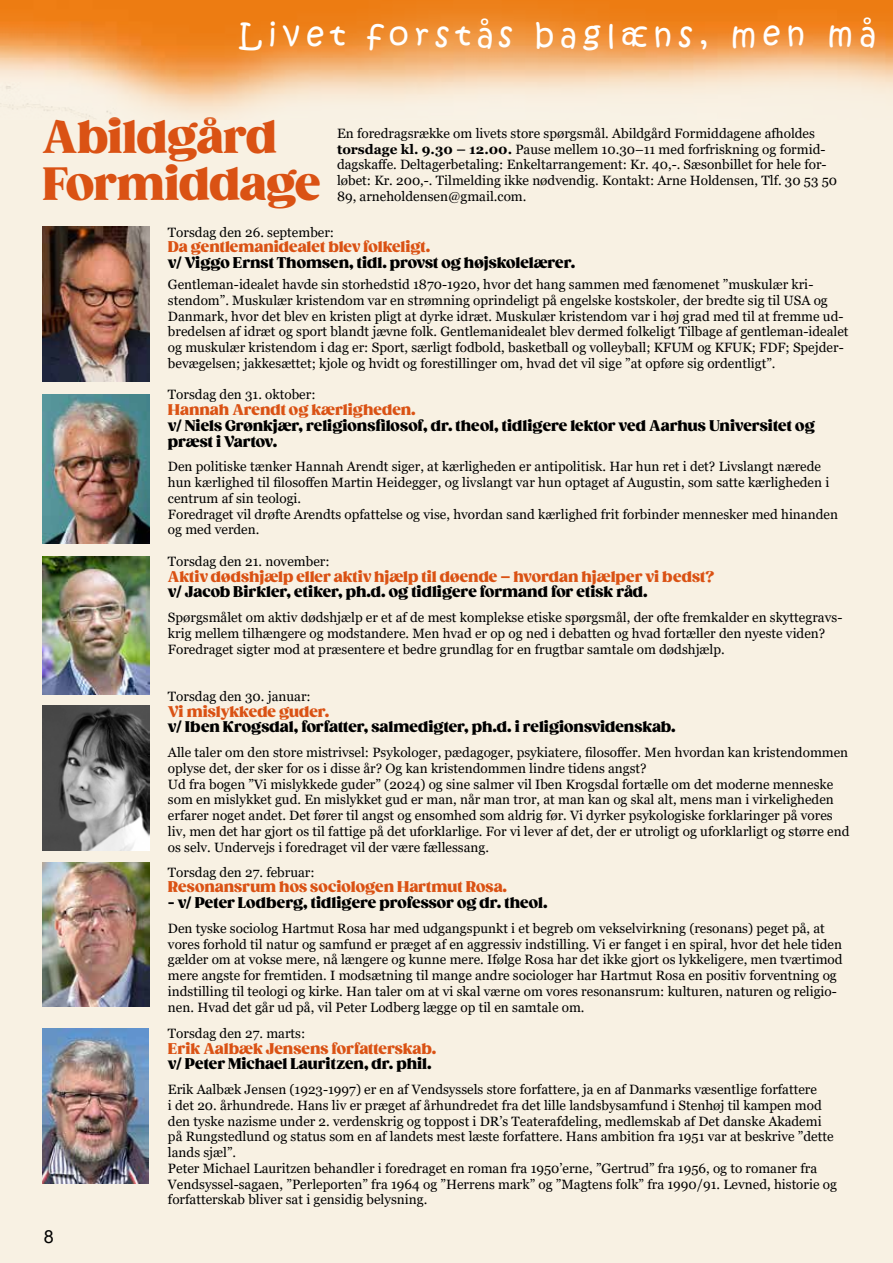
<style>
.page{position:relative;width:893px;height:1263px;background:#fff}
.page>*{position:absolute;margin:0;border:0;box-sizing:border-box;transform-origin:0 0}
.t1{font:800 45px/46.5px "Gazpacho";letter-spacing:-.01em;color:#da5214}
.t2{font:31.5px "Kristen ITC";letter-spacing:.2em;color:#fff}
.t3{font:18px "Arial";color:#000}
.t4{font:800 15px/15.8px "Gazpacho";color:#000}
.t5{font:800 15px "Gazpacho";color:#da5214}
.t6{font:13.5px/15.8px "Georgia";color:#000}
.s1{font-weight:700}
</style>
<div class="page">
<div style="left:0;top:119px;width:893px;height:1144px;background:#f8f1e3"></div>
<img style="left:43px;top:226px;width:106px;height:156px">
<img style="left:43px;top:394px;width:106px;height:149px">
<img style="left:43px;top:706px;width:106px;height:144px">
<img style="left:43px;top:556px;width:107px;height:138px">
<img style="left:43px;top:862px;width:106px;height:145px">
<img style="left:43px;top:1028px;width:106px;height:155px">
<img style="left:0;top:0;width:893px;height:119px">
<h2 class="t2" style="left:239px;top:14px;width:637px">Livet forstås baglæns, men må</h2>
<h1 class="t1" style="left:43px;top:115px;width:280px">Abildgård<br>Formiddage</h1>
<p class="t6" style="left:337px;top:126px;width:502px">En foredragsrække om livets store spørgsmål. Abildgård Formiddagene afholdes <span class="s1">torsdage kl. 9.30 – 12.00.</span> Pause mellem 10.30–11 med forfriskning og formid&shy;dagskaffe. Deltagerbetaling: Enkeltarrangement: Kr. 40,-. Sæsonbillet for hele for&shy;løbet: Kr. 200,-. Tilmelding ikke nødvendig. Kontakt: Arne Holdensen, Tlf. 30 53 50<br>89, arneholdensen@gmail.com.</p>
<h3 class="t3" style="left:44px;top:1224px;width:12px">8</h3>
<p class="t6" style="left:168px;top:224px;width:168px">Torsdag den 26. september:</p>
<p class="t5" style="left:168px;top:238px;width:264px">Da gentlemanidealet blev folkeligt.</p>
<p class="t4" style="left:168px;top:255px;width:409px">v/ Viggo Ernst Thomsen, tidl. provst og højskolelærer.</p>
<p class="t6" style="left:168px;top:277px;width:682px">Gentleman-idealet havde sin storhedstid 1870-1920, hvor det hang sammen med fænomenet ”muskulær kri&shy;stendom”. Muskulær kristendom var en strømning oprindeligt på engelske kostskoler, der bredte sig til USA og Danmark, hvor det blev en kristen pligt at dyrke idræt. Muskulær kristendom var i høj grad med til at fremme ud&shy;bredelsen af idræt og sport blandt jævne folk. Gentlemanidealet blev dermed folkeligt Tilbage af gentleman-idealet og muskulær kristendom i dag er: Sport, særligt fodbold, basketball og volleyball; KFUM og KFUK; FDF; Spejder&shy;bevægelsen; jakkesættet; kjole og hvidt og forestillinger om, hvad det vil sige ”at opføre sig ordentligt”.</p>
<p class="t6" style="left:168px;top:387px;width:149px">Torsdag den 31. oktober:</p>
<p class="t5" style="left:168px;top:401px;width:249px">Hannah Arendt og kærligheden.</p>
<p class="t4" style="left:168px;top:418px;width:648px">v/ Niels Grønkjær, religionsfilosof, dr. theol, tidligere lektor ved Aarhus Universitet og præst i Vartov.</p>
<p class="t6" style="left:168px;top:459px;width:671px">Den politiske tænker Hannah Arendt siger, at kærligheden er antipolitisk. Har hun ret i det? Livslangt nærede hun kærlighed til filosoffen Martin Heidegger, og livslangt var hun optaget af Augustin, som satte kærligheden i centrum af sin teologi.<br>Foredraget vil drøfte Arendts opfattelse og vise, hvordan sand kærlighed frit forbinder mennesker med hinanden og med verden.</p>
<p class="t6" style="left:168px;top:554px;width:163px">Torsdag den 21. november:</p>
<p class="t5" style="left:168px;top:567px;width:548px">Aktiv dødshjælp eller aktiv hjælp til døende – hvordan hjælper vi bedst?</p>
<p class="t4" style="left:168px;top:584px;width:481px">v/ Jacob Birkler, etiker, ph.d. og tidligere formand for etisk råd.</p>
<p class="t6" style="left:168px;top:610px;width:676px">Spørgsmålet om aktiv dødshjælp er et af de mest komplekse etiske spørgsmål, der ofte fremkalder en skyttegravs&shy;krig mellem tilhængere og modstandere. Men hvad er op og ned i debatten og hvad fortæller den nyeste viden?<br>Foredraget sigter mod at præsentere et bedre grundlag for en frugtbar samtale om dødshjælp.</p>
<p class="t6" style="left:168px;top:689px;width:144px">Torsdag den 30. januar:</p>
<p class="t5" style="left:168px;top:702px;width:163px">Vi mislykkede guder.</p>
<p class="t4" style="left:168px;top:719px;width:509px">v/ Iben Krogsdal, forfatter, salmedigter, ph.d. i religionsvidenskab.</p>
<p class="t6" style="left:168px;top:745px;width:683px">Alle taler om den store mistrivsel: Psykologer, pædagoger, psykiatere, filosoffer. Men hvordan kan kristendommen oplyse det, der sker for os i disse år? Og kan kristendommen lindre tidens angst?<br>Ud fra bogen ”Vi mislykkede guder” (2024) og sine salmer vil Iben Krogsdal fortælle om det moderne menneske som en mislykket gud. En mislykket gud er man, når man tror, at man kan og skal alt, mens man i virkeligheden erfarer noget andet. Det fører til angst og ensomhed som aldrig før. Vi dyrker psykologiske forklaringer på vores liv, men det har gjort os til fattige på det uforklarlige. For vi lever af det, der er utroligt og uforklarligt og større end os selv. Undervejs i foredraget vil der være fællessang.</p>
<p class="t6" style="left:168px;top:864px;width:148px">Torsdag den 27. februar:</p>
<p class="t5" style="left:168px;top:878px;width:341px">Resonansrum hos sociologen Hartmut Rosa.</p>
<p class="t4" style="left:168px;top:895px;width:381px">- v/ Peter Lodberg, tidligere professor og dr. theol.</p>
<p class="t6" style="left:168px;top:920px;width:676px">Den tyske sociolog Hartmut Rosa har med udgangspunkt i et begreb om vekselvirkning (resonans) peget på, at vores forhold til natur og samfund er præget af en aggressiv indstilling. Vi er fanget i en spiral, hvor det hele tiden gælder om at vokse mere, nå længere og kunne mere. Ifølge Rosa har det ikke gjort os lykkeligere, men tværtimod mere angste for fremtiden. I modsætning til mange andre sociologer har Hartmut Rosa en positiv forventning og indstilling til teologi og kirke. Han taler om at vi skal værne om vores resonansrum: kulturen, naturen og religio&shy;nen. Hvad det går ud på, vil Peter Lodberg lægge op til en samtale om.</p>
<p class="t6" style="left:168px;top:1025px;width:139px">Torsdag den 27. marts:</p>
<p class="t5" style="left:168px;top:1039px;width:270px">Erik Aalbæk Jensens forfatterskab.</p>
<p class="t4" style="left:168px;top:1056px;width:265px">v/ Peter Michael Lauritzen, dr. phil.</p>
<p class="t6" style="left:168px;top:1082px;width:670px">Erik Aalbæk Jensen (1923-1997) er en af Vendsyssels store forfattere, ja en af Danmarks væsentlige forfattere<br>i det 20. århundrede. Hans liv er præget af århundredet fra det lille landsbysamfund i Stenhøj til kampen mod den tyske nazisme under 2. verdenskrig og toppost i DR’s Teaterafdeling, medlemskab af Det danske Akademi på Rungstedlund og status som en af landets mest læste forfattere. Hans ambition fra 1951 var at beskrive ”dette lands sjæl”.<br>Peter Michael Lauritzen behandler i foredraget en roman fra 1950’erne, ”Gertrud” fra 1956, og to romaner fra Vendsyssel-sagaen, ”Perleporten” fra 1964 og ”Herrens mark” og ”Magtens folk” fra 1990/91. Levned, historie og forfatterskab bliver sat i gensidig belysning.</p>
</div>
